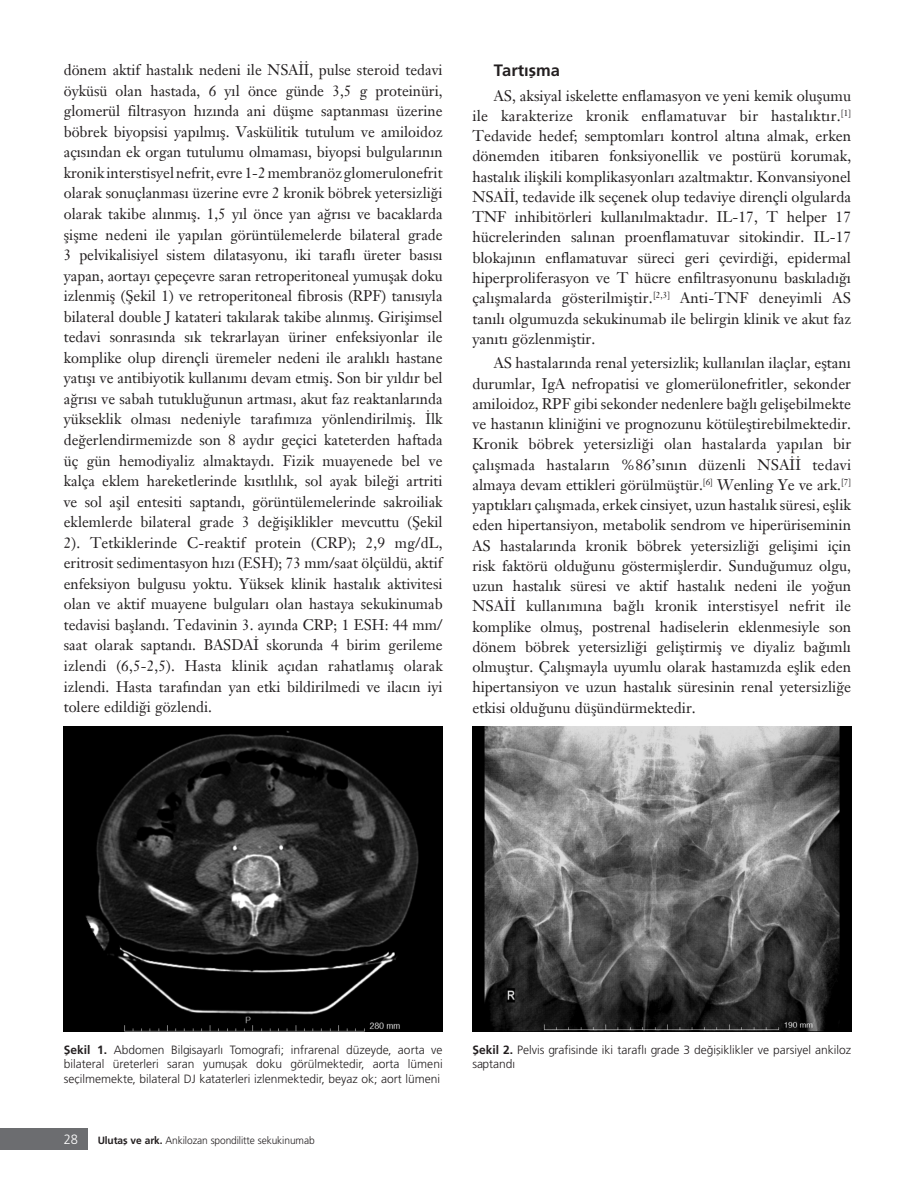
<style>
.page{position:relative;width:915px;height:1191px;background:#fff}
.page>*{position:absolute;margin:0;border:0;box-sizing:border-box;transform-origin:0 0}
.ARA_BASLIK{font:16.5px "Frutiger Bold Tr";color:#231f20}
.YAZI{font:15px/20.5px "Janson Text W04 55 Roman";color:#231f20;text-align:justify}
.t1{font:13.5px "Frutiger Light Nr Tr";color:#fff;scale:.95 1}
.RESİM_ALTI{font:12px/14.4px "Frutiger Light Nr Tr";color:#231f20;text-align:justify}
.t2{font:10.5px "Frutiger Light Nr Tr";letter-spacing:-.01em;color:#231f20}
.s1{font-family:"Frutiger Bold Tr"}
</style>
<div class="page">
<div style="left:0;top:1128px;width:88px;height:21px;background:#6c6d70"></div>
<img style="left:64px;top:726px;width:378px;height:305px">
<img style="left:472px;top:726px;width:378px;height:305px">
<p class="YAZI" style="left:64px;top:60px;width:380px">dönem aktif hastalık nedeni ile NSAİİ, pulse steroid tedavi öyküsü olan hastada, 6 yıl önce günde 3,5 g proteinüri, glomerül filtrasyon hızında ani düşme saptanması üzerine böbrek biyopsisi yapılmış. Vaskülitik tutulum ve amiloidoz açısından ek organ tutulumu olmaması, biyopsi bulgularının kronik interstisyel nefrit, evre 1-2 membranöz glomerulonefrit olarak sonuçlanması üzerine evre 2 kronik böbrek yetersizliği olarak takibe alınmış. 1,5 yıl önce yan ağrısı ve bacaklarda şişme nedeni ile yapılan görüntülemelerde bilateral grade 3 pelvikalisiyel sistem dilatasyonu, iki taraflı üreter basısı yapan, aortayı çepeçevre saran retroperitoneal yumuşak doku izlenmiş (Şekil 1) ve retroperitoneal fibrosis (RPF) tanısıyla bilateral double J katateri takılarak takibe alınmış. Girişimsel tedavi sonrasında sık tekrarlayan üriner enfeksiyonlar ile komplike olup dirençli üremeler nedeni ile aralıklı hastane yatışı ve antibiyotik kullanımı devam etmiş. Son bir yıldır bel ağrısı ve sabah tutukluğunun artması, akut faz reaktanlarında yükseklik olması nedeniyle tarafımıza yönlendirilmiş. İlk değerlendirmemizde son 8 aydır geçici kateterden haftada üç gün hemodiyaliz almaktaydı. Fizik muayenede bel ve kalça eklem hareketlerinde kısıtlılık, sol ayak bileği artriti ve sol aşil entesiti saptandı, görüntülemelerinde sakroiliak eklemlerde bilateral grade 3 değişiklikler mevcuttu (Şekil 2). Tetkiklerinde C-reaktif protein (CRP); 2,9 mg/dL, eritrosit sedimentasyon hızı (ESH); 73 mm/saat ölçüldü, aktif enfeksiyon bulgusu yoktu. Yüksek klinik hastalık aktivitesi olan ve aktif muayene bulguları olan hastaya sekukinumab tedavisi başlandı. Tedavinin 3. ayında CRP; 1 ESH: 44 mm/ saat olarak saptandı. BASDAİ skorunda 4 birim gerileme izlendi (6,5-2,5). Hasta klinik açıdan rahatlamış olarak izlendi. Hasta tarafından yan etki bildirilmedi ve ilacın iyi tolere edildiği gözlendi.</p>
<p class="ARA_BASLIK" style="left:493px;top:61px;width:68px">Tartışma</p>
<p class="YAZI" style="left:472px;top:85px;width:380px;text-indent:21px">AS, aksiyal iskelette enflamasyon ve yeni kemik oluşumu ile karakterize kronik enflamatuvar bir hastalıktır.<sup>[1] </sup>Tedavide hedef; semptomları kontrol altına almak, erken dönemden itibaren fonksiyonellik ve postürü korumak, hastalık ilişkili komplikasyonları azaltmaktır. Konvansiyonel NSAİİ, tedavide ilk seçenek olup tedaviye dirençli olgularda TNF inhibitörleri kullanılmaktadır. IL-17, T helper 17 hücrelerinden salınan proenflamatuvar sitokindir. IL-17 blokajının enflamatuvar süreci geri çevirdiği, epidermal hiperproliferasyon ve T hücre enfiltrasyonunu baskıladığı çalışmalarda gösterilmiştir.<sup>[2,3]</sup> Anti-TNF deneyimli AS tanılı olgumuzda sekukinumab ile belirgin klinik ve akut faz yanıtı gözlenmiştir.</p>
<p class="YAZI" style="left:472px;top:353px;width:380px;text-indent:21px">AS hastalarında renal yetersizlik; kullanılan ilaçlar, eştanı durumlar, IgA nefropatisi ve glomerülonefritler, sekonder amiloidoz, RPF gibi sekonder nedenlere bağlı gelişebilmekte ve hastanın kliniğini ve prognozunu kötüleştirebilmektedir.<br>Kronik böbrek yetersizliği olan hastalarda yapılan bir çalışmada hastaların %86’sının düzenli NSAİİ tedavi almaya devam ettikleri görülmüştür.<sup>[6]</sup> Wenling Ye ve ark.<sup>[7] </sup>yaptıkları çalışmada, erkek cinsiyet, uzun hastalık süresi, eşlik eden hipertansiyon, metabolik sendrom ve hiperüriseminin AS hastalarında kronik böbrek yetersizliği gelişimi için risk faktörü olduğunu göstermişlerdir. Sunduğumuz olgu, uzun hastalık süresi ve aktif hastalık nedeni ile yoğun NSAİİ kullanımına bağlı kronik interstisyel nefrit ile komplike olmuş, postrenal hadiselerin eklenmesiyle son dönem böbrek yetersizliği geliştirmiş ve diyaliz bağımlı olmuştur. Çalışmayla uyumlu olarak hastamızda eşlik eden hipertansiyon ve uzun hastalık süresinin renal yetersizliğe etkisi olduğunu düşündürmektedir.</p>
<p class="RESİM_ALTI" style="left:64px;top:1042px;width:380px"><span class="s1">Şekil 1.</span> Abdomen Bilgisayarlı Tomografi; infrarenal düzeyde, aorta ve bilateral üreterleri saran yumuşak doku görülmektedir, aorta lümeni seçilmemekte, bilateral DJ kataterleri izlenmektedir, beyaz ok; aort lümeni</p>
<p class="RESİM_ALTI" style="left:472px;top:1042px;width:380px"><span class="s1">Şekil 2.</span> Pelvis grafisinde iki taraflı grade 3 değişiklikler ve parsiyel ankiloz saptandı</p>
<p class="t1" style="left:64px;top:1131px;width:17px">28</p>
<p class="t2" style="left:98px;top:1134px;width:218px"><span class="s1">Ulutaş ve ark.</span> Ankilozan spondilitte sekukinumab</p>
</div>
